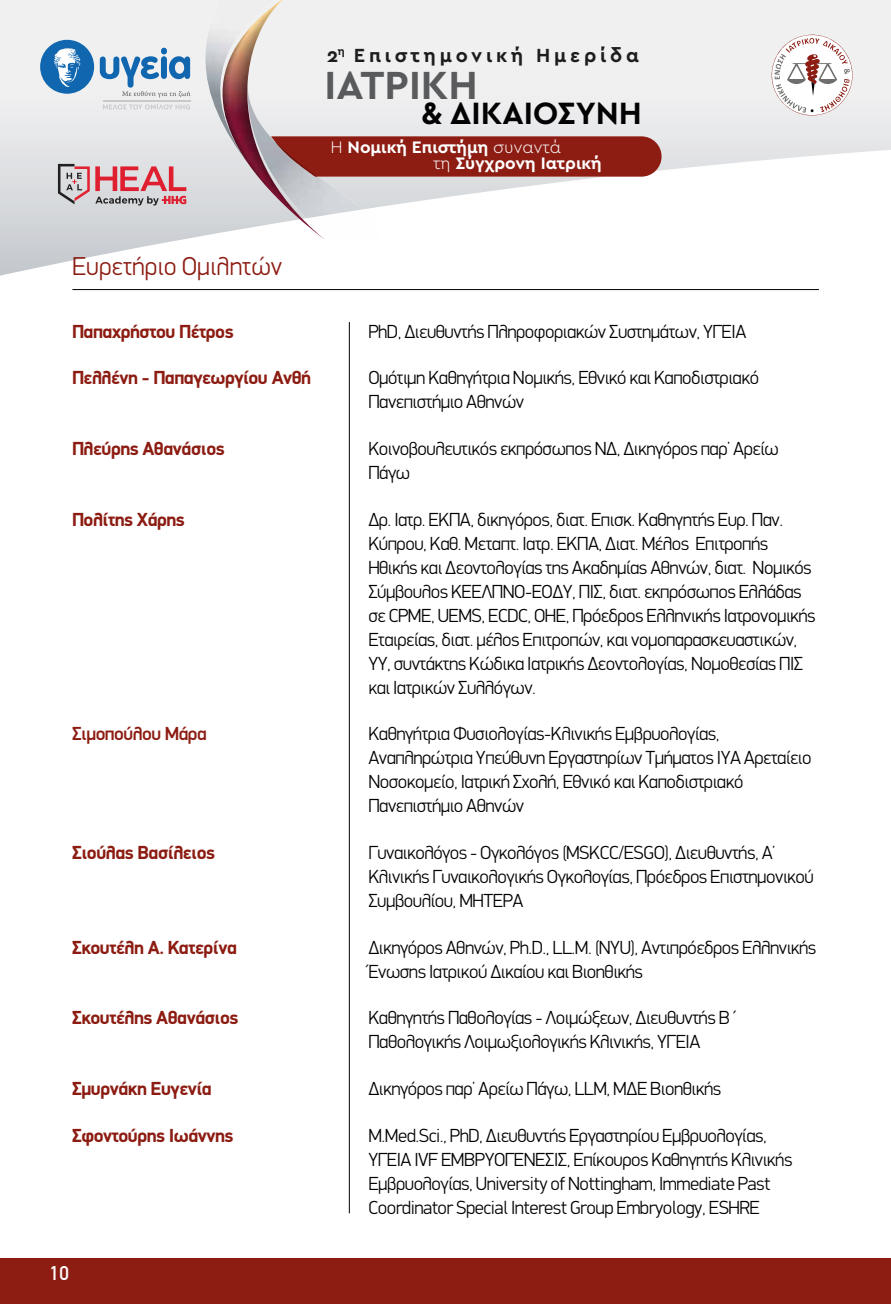
<style>
.page{position:relative;width:891px;height:1304px;background:#fff}
.page>*{position:absolute;margin:0;border:0;box-sizing:border-box;transform-origin:0 0}
.t1{font:700 41.2px "Cera GR";color:#595a5c}
.t2{font:700 32.2px "Cera GR";color:#020203}
.t3{font:300 26px "PF Din Display";color:#8c1c12}
.t4{font:700 20px "Cera GR";letter-spacing:.19em;color:#1d1e1c}
.t5{font:500 20px "PF Din Text";color:#fff}
.t6{font:300 19px/24px "PF Din Display";letter-spacing:-.025em;color:#000}
.t7{font:700 19px "PF Din Display";letter-spacing:-.025em;color:#8c1c12}
.t8{font:500 19px "PF Din Display";letter-spacing:-.025em;color:#8c1c12}
.t9{font:700 17.4px/16.6px "Cera GR";color:#fff}
.s1{font-weight:300}
</style>
<div class="page">
<svg style="left:0;top:0;width:890px;height:276px"></svg>
<div style="left:0;top:1258px;width:890px;height:46px;background:#8d1d13"></div>
<div style="left:40px;top:40px;width:54px;height:54px;background:#1066af;border-radius:50%"></div>
<svg style="left:54px;top:48px;width:27px;height:39px"></svg>
<svg style="left:100px;top:48px;width:90px;height:50px"></svg>
<svg style="left:103px;top:104px;width:87px;height:5px"></svg>
<hr style="left:103px;top:101px;width:87px;height:1px;background:#c9c8ca">
<svg style="left:770px;top:34px;width:84px;height:83px"></svg>
<div style="left:362px;top:136px;width:299px;height:41px;background:#8d1d13"></div>
<img style="left:306px;top:209px;width:72px;height:31px">
<img style="left:247px;top:82px;width:115px;height:136px">
<img style="left:274px;top:141px;width:44px;height:36px">
<img style="left:202px;top:0;width:73px;height:165px">
<img style="left:300px;top:219px;width:24px;height:20px">
<img style="left:281px;top:0;width:1px;height:53px">
<img style="left:221px;top:0;width:60px;height:137px">
<svg style="left:58px;top:164px;width:128px;height:42px;background:#cda3a8"></svg>
<hr style="left:72px;top:289px;width:746px;height:1px;background:#000">
<hr style="left:349px;top:322px;width:1px;height:891px;background:#000">
<p class="t4" style="left:326px;top:44px;width:313px">2<sup>η</sup> Επιστημονική Ημερίδα</p>
<h1 class="t1" style="left:324px;top:62px;width:154px">ΙΑΤΡΙΚΗ</h1>
<h2 class="t2" style="left:421px;top:95px;width:222px">&amp; ΔΙΚΑΙΟΣΥΝΗ</h2>
<h3 class="t3" style="left:72px;top:250px;width:212px">Ευρετήριο Ομιλητών</h3>
<p class="t9" style="left:433px;top:138px;width:170px;text-indent:-103px"><span class="s1">Η</span> Νομική Επιστήμη <span class="s1">συναντά<br>τη</span> Σύγχρονη Ιατρική</p>
<p class="t7" style="left:72px;top:320px;width:163px">Παπαχρήστου Πέτρος</p>
<p class="t6" style="left:368px;top:319px;width:379px">PhD, Διευθυντής Πληροφοριακών Συστημάτων, ΥΓΕΙΑ</p>
<p class="t7" style="left:72px;top:366px;width:240px">Πελλένη - Παπαγεωργίου Aνθή</p>
<p class="t6" style="left:368px;top:366px;width:392px">Ομότιμη Καθηγήτρια Νομικής, Εθνικό και Καποδιστριακό<br>Πανεπιστήμιο Αθηνών</p>
<p class="t7" style="left:72px;top:437px;width:154px">Πλεύρης Αθανάσιος</p>
<p class="t6" style="left:368px;top:437px;width:411px">Κοινοβουλευτικός εκπρόσωπος ΝΔ, Δικηγόρος παρ’ Αρείω<br>Πάγω</p>
<p class="t7" style="left:72px;top:508px;width:114px">Πολίτης Χάρης</p>
<p class="t6" style="left:368px;top:507px;width:448px">Δρ. Ιατρ. ΕΚΠΑ, δικηγόρος, διατ. Επισκ. Καθηγητής Ευρ. Παν.<br>Κύπρου, Καθ. Μεταπτ. Ιατρ. ΕΚΠΑ, Διατ. Μέλος Επιτροπής Ηθικής και Δεοντολογίας της Ακαδημίας Αθηνών, διατ. Νομικός Σύμβουλος ΚΕΕΛΠΝΟ-ΕΟΔΥ, ΠΙΣ, διατ. εκπρόσωπος Ελλάδας σε CPME, UEMS, ECDC, OHE, Πρόεδρος Ελληνικής Ιατρονομικής Εταιρείας, διατ. μέλος Επιτροπών, και νομοπαρασκευαστικών, ΥΥ, συντάκτης Κώδικα Ιατρικής Δεοντολογίας, Νομοθεσίας ΠΙΣ και Ιατρικών Συλλόγων.</p>
<p class="t8" style="left:72px;top:722px;width:136px">Σιμοπούλου Μάρα</p>
<p class="t6" style="left:368px;top:722px;width:444px">Καθηγήτρια Φυσιολογίας-Κλινικής Εμβρυολογίας, Αναπληρώτρια Υπεύθυνη Εργαστηρίων Τμήματος ΙΥΑ Αρεταίειο Νοσοκομείο, Ιατρική Σχολή, Εθνικό και Καποδιστριακό Πανεπιστήμιο Αθηνών</p>
<p class="t7" style="left:72px;top:841px;width:144px">Σιούλας Βασίλειος</p>
<p class="t6" style="left:368px;top:841px;width:447px">Γυναικολόγος - Ογκολόγος (MSKCC/ESGO), Διευθυντής, Α’<br>Κλινικής Γυναικολογικής Ογκολογίας, Πρόεδρος Επιστημονικού<br>Συμβουλίου, ΜΗΤΕΡΑ</p>
<p class="t7" style="left:72px;top:936px;width:166px">Σκουτέλη Α. Κατερίνα</p>
<p class="t6" style="left:368px;top:935px;width:449px">Δικηγόρος Αθηνών, Ph.D., LL.M. (NYU), Αντιπρόεδρος Ελληνικής<br>Ένωσης Ιατρικού Δικαίου και Βιοηθικής</p>
<p class="t7" style="left:72px;top:1006px;width:168px">Σκουτέλης Αθανάσιος</p>
<p class="t6" style="left:368px;top:1006px;width:371px">Καθηγητής Παθολογίας - Λοιμώξεων, Διευθυντής Β΄<br>Παθολογικής Λοιμωξιολογικής Κλινικής, ΥΓΕΙΑ</p>
<p class="t7" style="left:72px;top:1077px;width:141px">Σμυρνάκη Ευγενία</p>
<p class="t6" style="left:368px;top:1077px;width:354px">Δικηγόρος παρ’ Αρείω Πάγω, LLM, ΜΔΕ Βιοηθικής</p>
<p class="t7" style="left:72px;top:1124px;width:163px">Σφοντούρης Ιωάννης</p>
<p class="t6" style="left:368px;top:1123px;width:425px">M.Med.Sci., PhD, Διευθυντής Εργαστηρίου Εμβρυολογίας, ΥΓΕΙΑ IVF ΕΜΒΡΥΟΓΕΝΕΣΙΣ, Επίκουρος Καθηγητής Κλινικής Εμβρυολογίας, University of Nottingham, Immediate Past Coordinator Special Interest Group Embryology, ESHRE</p>
<p class="t5" style="left:50px;top:1261px;width:20px">10</p>
</div>
